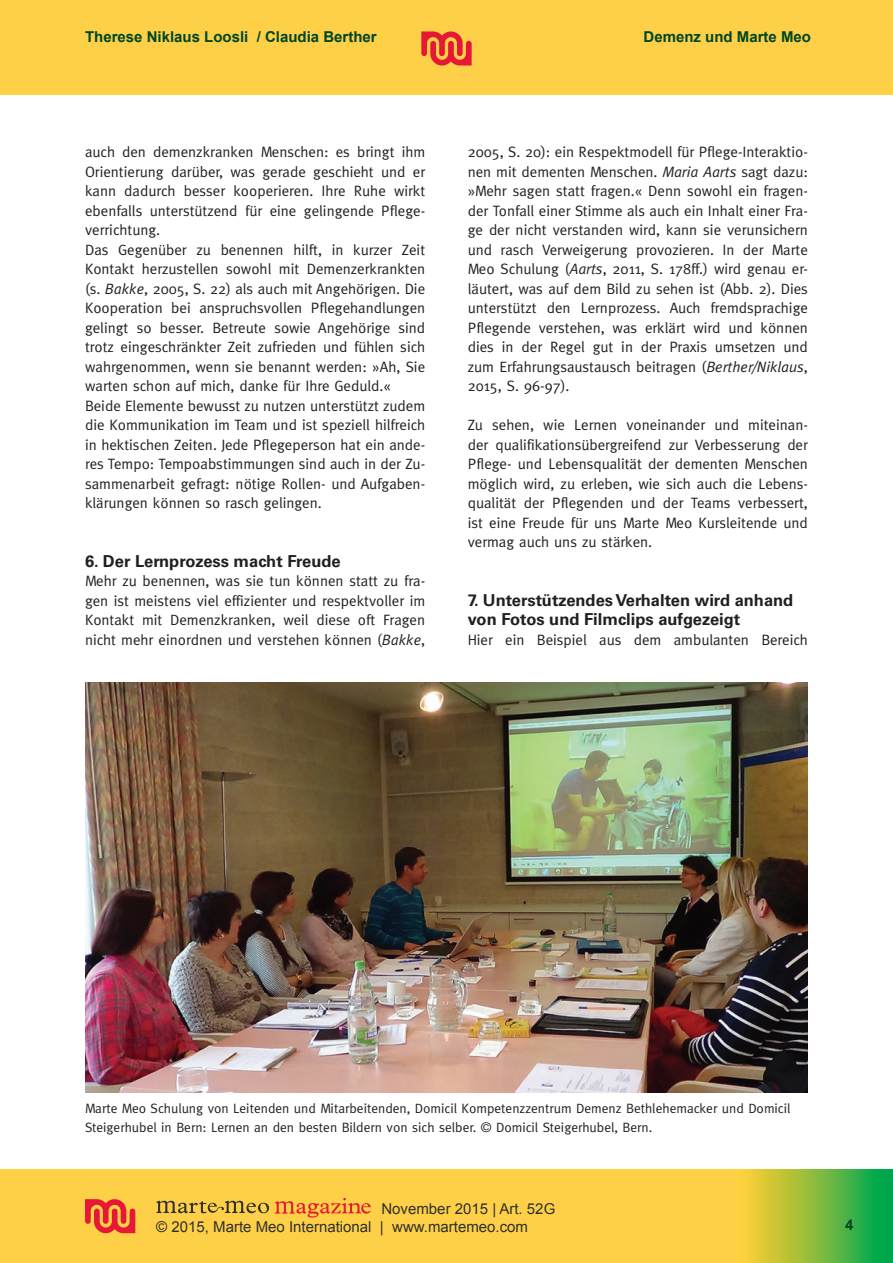
<style>
.page{position:relative;width:893px;height:1263px;background:#fff}
.page>*{position:absolute;margin:0;border:0;box-sizing:border-box;transform-origin:0 0}
.t1{font:700 16.5px/19.5px "Univers LT Std";color:#231f20}
.t2{font:15px/19.5px "Meta";color:#231f20;text-align:justify}
.t3{font:15px/18px "Arial";color:#2f302f}
.t4{font:700 15px "Arial";color:#004623}
.t5{font:13.5px/19.5px "Meta";color:#231f20}
.s1{font-style:italic}
</style>
<div class="page">
<div style="left:0;top:0;width:893px;height:95px;background:#fed048"></div>
<div style="left:0;top:1169px;width:893px;height:94px;background:#fed048"></div>
<svg style="left:421px;top:31px;width:51px;height:35px"></svg>
<svg style="left:742px;top:1169px;width:151px;height:94px;background:#7dba40"></svg>
<svg style="left:85px;top:1199px;width:50px;height:34px"></svg>
<svg style="left:156px;top:1201px;width:113px;height:12px"></svg>
<svg style="left:275px;top:1198px;width:96px;height:19px"></svg>
<img style="left:85px;top:683px;width:723px;height:410px">
<p class="t4" style="left:85px;top:28px;width:293px">Therese Niklaus Loosli / Claudia Berther</p>
<p class="t2" style="left:85px;top:142px;width:342px;text-align:left">auch den demenzkranken Menschen: es bringt ihm Orientierung darüber, was gerade geschieht und er kann dadurch besser kooperieren. Ihre Ruhe wirkt ebenfalls unterstützend für eine gelingende Pflege&shy;verrichtung.<br>Das Gegenüber zu benennen hilft, in kurzer Zeit Kontakt herzustellen sowohl mit Demenzerkrankten (s. <span class="s1">Bakke</span>, 2005, S. 22) als auch mit Angehörigen. Die Kooperation bei anspruchsvollen Pflegehandlungen gelingt so besser. Betreute sowie Angehörige sind trotz eingeschränkter Zeit zufrieden und fühlen sich wahrgenommen, wenn sie benannt werden: »Ah, Sie warten schon auf mich, danke für Ihre Geduld.« Beide Elemente bewusst zu nutzen unterstützt zudem die Kommunikation im Team und ist speziell hilfreich in hektischen Zeiten. Jede Pflegeperson hat ein ande&shy;res Tempo: Tempoabstimmungen sind auch in der Zu&shy;sammenarbeit gefragt: nötige Rollen- und Aufgaben&shy;klärungen können so rasch gelingen.</p>
<p class="t1" style="left:85px;top:551px;width:257px">6. Der Lernprozess macht Freude</p>
<p class="t2" style="left:85px;top:571px;width:342px">Mehr zu benennen, was sie tun können statt zu fra&shy;gen ist meistens viel effizienter und respektvoller im Kontakt mit Demenzkranken, weil diese oft Fragen nicht mehr einordnen und verstehen können (<span class="s1">Bakke</span>,</p>
<p class="t4" style="left:644px;top:28px;width:169px">Demenz und Marte Meo</p>
<p class="t2" style="left:468px;top:142px;width:342px">2005, S. 20): ein Respektmodell für Pflege-Interaktio&shy;nen mit dementen Menschen. <span class="s1">Maria Aarts</span> sagt dazu: »Mehr sagen statt fragen.« Denn sowohl ein fragen&shy;der Tonfall einer Stimme als auch ein Inhalt einer Fra&shy;ge der nicht verstanden wird, kann sie verunsichern und rasch Verweigerung provozieren. In der Marte Meo Schulung (<span class="s1">Aarts</span>, 2011, S. 178ff.) wird genau er&shy;läutert, was auf dem Bild zu sehen ist (Abb. 2). Dies unterstützt den Lernprozess. Auch fremdsprachige Pflegende verstehen, was erklärt wird und können dies in der Regel gut in der Praxis umsetzen und zum Erfahrungsaustausch beitragen (<span class="s1">Berther/Niklaus</span>, 2015, S. 96-97).</p>
<p class="t2" style="left:468px;top:415px;width:342px">Zu sehen, wie Lernen voneinander und miteinan&shy;der qualifikationsübergreifend zur Verbesserung der Pflege- und Lebensqualität der dementen Menschen möglich wird, zu erleben, wie sich auch die Lebens&shy;qualität der Pflegenden und der Teams verbessert, ist eine Freude für uns Marte Meo Kursleitende und vermag auch uns zu stärken.</p>
<p class="t1" style="left:468px;top:590px;width:327px">7. Unterstützendes Verhalten wird anhand von Fotos und Filmclips aufgezeigt</p>
<p class="t2" style="left:468px;top:630px;width:342px">Hier ein Beispiel aus dem ambulanten Bereich</p>
<p class="t5" style="left:85px;top:1098px;width:707px">Marte Meo Schulung von Leitenden und Mitarbeitenden, Domicil Kompetenzzentrum Demenz Bethlehemacker und Domicil<br>Steigerhubel in Bern: Lernen an den besten Bildern von sich selber. © Domicil Steigerhubel, Bern.</p>
<p class="t3" style="left:156px;top:1199px;width:401px;text-indent:225px">November 2015 | Art. 52G © 2015, Marte Meo International | www.martemeo.com</p>
<p class="t4" style="left:845px;top:1216px;width:10px">4</p>
</div>
